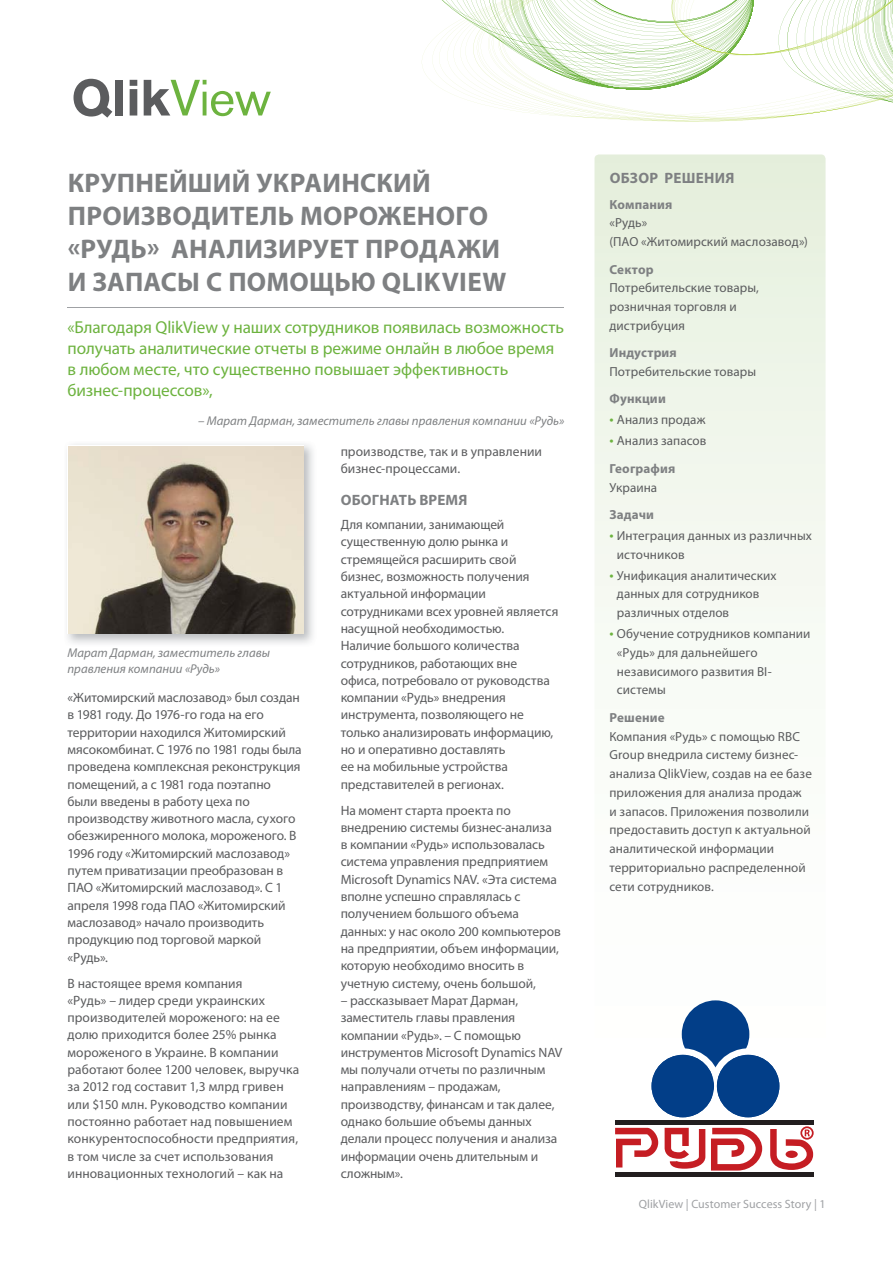
<style>
.page{position:relative;width:893px;height:1263px;background:#fff}
.page>*{position:absolute;margin:0;border:0;box-sizing:border-box;transform-origin:0 0}
.t1{font:700 27px/33px "Myriad Pro";letter-spacing:.01em;color:#7e8082}
.t2{font:17.25px/21px "Myriad Pro";letter-spacing:-.005em;color:#6db33f}
.t3{font:700 15px "Myriad Pro";letter-spacing:.01em;color:#7e8082}
.t4{font:13.5px/17.2px "Myriad Pro";letter-spacing:-.005em;color:#5b5c5e}
.t5{font:13.2px/18.8px "Myriad Pro";letter-spacing:.005em;color:#5b5c5e}
.t6{font:700 13.2px "Myriad Pro";letter-spacing:.01em;color:#7e8082}
.t7{font:italic 12.75px/15.3px "Myriad Pro";color:#7e8082}
.t8{font:12px "Myriad Pro";letter-spacing:.005em;color:#9fa1a4}
.s1{font-size:15px;color:#6db33f}
.s2{font-weight:700;color:#7e8082}
</style>
<div class="page">
<div style="left:115px;top:80px;width:8px;height:36px;background:#5b5c5e"></div>
<svg style="left:130px;top:80px;width:7px;height:36px"></svg>
<svg style="left:144px;top:80px;width:127px;height:36px"></svg>
<svg style="left:74px;top:79px;width:38px;height:39px"></svg>
<svg style="left:421px;top:0;width:472px;height:120px"></svg>
<div style="left:594px;top:154px;width:231px;height:1038px;background:linear-gradient(to bottom,#e8f1e1,#fff);border-radius:4px"></div>
<hr style="left:68px;top:308px;width:496px;height:1px;background:#9fa1a4">
<div style="left:682px;top:1000px;width:67px;height:68px;background:#023e88;border-radius:50%"></div>
<div style="left:615px;top:1172px;width:199px;height:5px;background:#221e1f"></div>
<svg style="left:615px;top:1048px;width:199px;height:123px"></svg>
<img style="left:68px;top:447px;width:236px;height:187px">
<h1 class="t1" style="left:68px;top:170px;width:440px">КРУПНЕЙШИЙ УКРАИНСКИЙ<br>ПРОИЗВОДИТЕЛЬ МОРОЖЕНОГО «РУДЬ» АНАЛИЗИРУЕТ ПРОДАЖИ<br>И ЗАПАСЫ С ПОМОЩЬЮ QLIKVIEW</h1>
<p class="t2" style="left:68px;top:318px;width:498px">«Благодаря QlikView у наших сотрудников появилась возможность получать аналитические отчеты в режиме онлайн в любое время в любом месте, что существенно повышает эффективность бизнес-процессов»,</p>
<p class="t7" style="left:198px;top:414px;width:368px">– Марат Дарман, заместитель главы правления компании «Рудь»</p>
<p class="t7" style="left:68px;top:647px;width:204px">Марат Дарман, заместитель главы правления компании «Рудь»</p>
<p class="t4" style="left:68px;top:690px;width:236px">«Житомирский маслозавод» был создан в 1981 году. До 1976-го года на его территории находился Житомирский мясокомбинат. С 1976 по 1981 годы была проведена комплексная реконструкция помещений, а с 1981 года поэтапно были введены в работу цеха по производству животного масла, сухого обезжиренного молока, мороженого. В 1996 году «Житомирский маслозавод» путем приватизации преобразован в ПАО «Житомирский маслозавод». С 1 апреля 1998 года ПАО «Житомирский маслозавод» начало производить продукцию под торговой маркой «Рудь».</p>
<p class="t4" style="left:68px;top:976px;width:233px">В настоящее время компания<br>«Рудь» – лидер среди украинских производителей мороженого: на ее долю приходится более 25% рынка мороженого в Украине. В компании работают более 1200 человек, выручка за 2012 год составит 1,3 млрд гривен или $150 млн. Руководство компании постоянно работает над повышением конкурентоспособности предприятия, в том числе за счет использования инновационных технологий – как на</p>
<p class="t4" style="left:341px;top:444px;width:203px">производстве, так и в управлении бизнес-процессами.</p>
<p class="t3" style="left:341px;top:495px;width:128px">ОБОГНАТЬ ВРЕМЯ</p>
<p class="t4" style="left:341px;top:517px;width:219px">Для компании, занимающей существенную долю рынка и стремящейся расширить свой бизнес, возможность получения актуальной информации сотрудниками всех уровней является насущной необходимостью.<br>Наличие большого количества сотрудников, работающих вне офиса, потребовало от руководства компании «Рудь» внедрения инструмента, позволяющего не только анализировать информацию, но и оперативно доставлять<br>ее на мобильные устройства представителей в регионах.</p>
<p class="t4" style="left:341px;top:803px;width:222px">На момент старта проекта по внедрению системы бизнес-анализа в компании «Рудь» использовалась система управления предприятием<br>Microsoft Dynamics NAV. «Эта система вполне успешно справлялась с получением большого объема данных: у нас около 200 компьютеров на предприятии, объем информации, которую необходимо вносить в учетную систему, очень большой,</p>
<p class="t4" style="left:341px;top:993px;width:223px">– рассказывает Марат Дарман, заместитель главы правления компании «Рудь». – С помощью инструментов Microsoft Dynamics NAV мы получали отчеты по различным направлениям – продажам, производству, финансам и так далее, однако большие объемы данных делали процесс получения и анализа информации очень длительным и сложным».</p>
<p class="t3" style="left:610px;top:173px;width:126px">ОБЗОР РЕШЕНИЯ</p>
<p class="t6" style="left:609px;top:199px;width:64px">Компания</p>
<p class="t5" style="left:609px;top:215px;width:200px">«Рудь»<br>(ПАО «Житомирский маслозавод»)</p>
<p class="t6" style="left:609px;top:264px;width:46px">Сектор</p>
<p class="t5" style="left:609px;top:280px;width:151px">Потребительские товары, розничная торговля и дистрибуция</p>
<p class="t6" style="left:609px;top:348px;width:69px">Индустрия</p>
<p class="t5" style="left:609px;top:364px;width:148px">Потребительские товары</p>
<p class="t6" style="left:609px;top:394px;width:58px">Функции</p>
<p class="t5" style="left:609px;top:412px;width:97px"><span class="s1">•</span> Анализ продаж</p>
<p class="t5" style="left:609px;top:429px;width:98px;line-height:27.5px"><span class="s1">•</span> Анализ запасов<br><span class="s2">География</span></p>
<p class="t5" style="left:609px;top:479px;width:49px">Украина</p>
<p class="t6" style="left:609px;top:510px;width:46px">Задачи</p>
<p class="t5" style="left:617px;top:527px;width:197px;text-indent:-7px"><span class="s1">•</span> Интеграция данных из различных источников</p>
<p class="t5" style="left:617px;top:567px;width:161px;text-indent:-7px"><span class="s1">•</span> Унификация аналитических данных для сотрудников различных отделов</p>
<p class="t5" style="left:617px;top:626px;width:195px;text-indent:-7px"><span class="s1">•</span> Обучение сотрудников компании «Рудь» для дальнейшего независимого развития BI&shy;системы</p>
<p class="t6" style="left:609px;top:712px;width:57px">Решение</p>
<p class="t5" style="left:609px;top:728px;width:204px">Компания «Рудь» с помощью RBC<br>Group внедрила систему бизнес&shy;анализа QlikView, создав на ее базе приложения для анализа продаж и запасов. Приложения позволили предоставить доступ к актуальной аналитической информации территориально распределенной сети сотрудников.</p>
<p class="t8" style="left:639px;top:1199px;width:188px">QlikView | Customer Success Story | 1</p>
</div>
